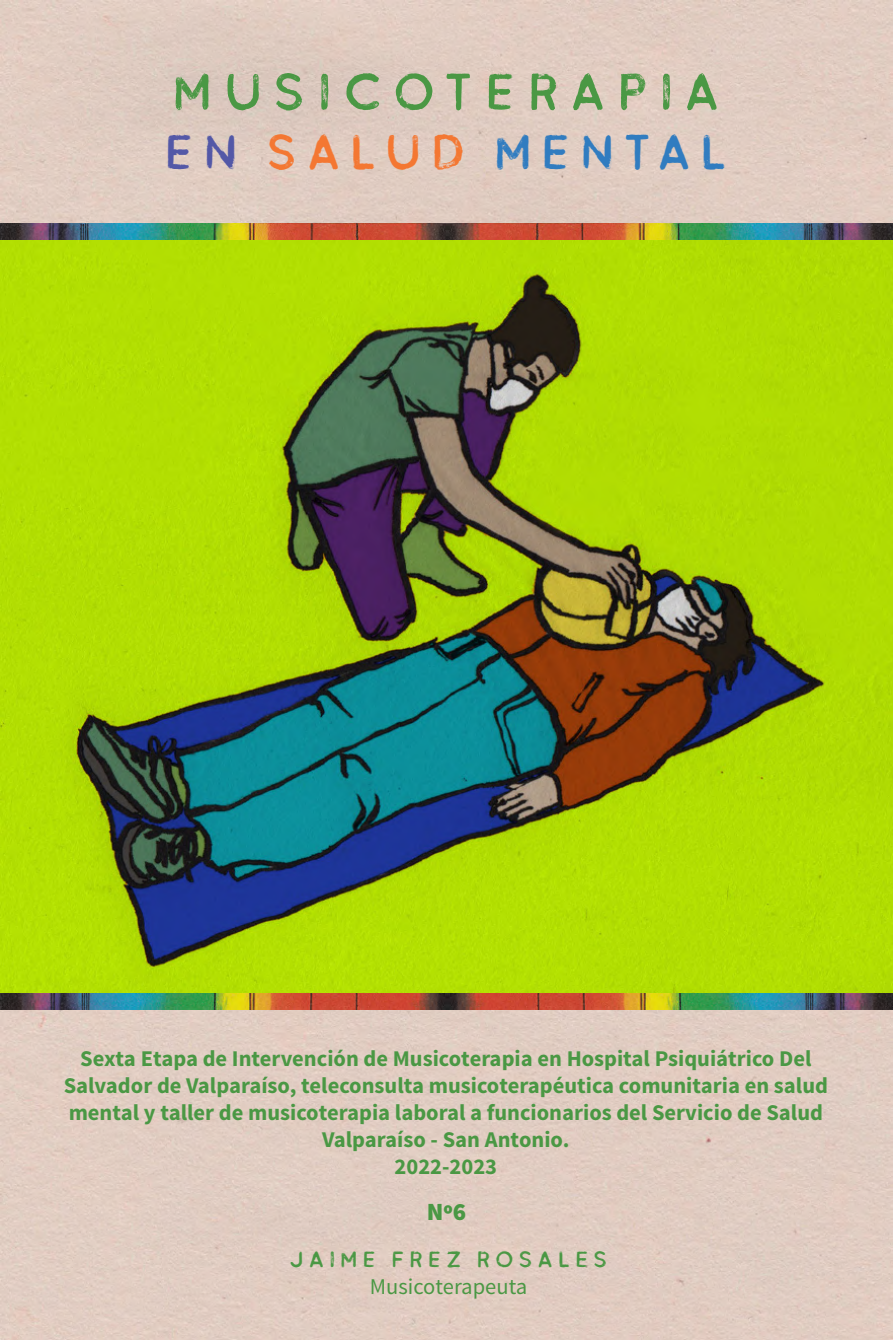
<style>
.page{position:relative;width:893px;height:1340px;background:#fff}
.page>*{position:absolute;margin:0;border:0;box-sizing:border-box;transform-origin:0 0}
.t1{font:51.75px "Buckwheat TC Sans Painted";letter-spacing:.2em;color:#4a9844}
.t2{font:49.5px "Buckwheat TC Sans Painted";letter-spacing:.16em;color:#307cc0}
.t3{font:900 24.75px "Source Sans Pro";color:#4a9844}
.t4{font:700 22.5px/27px "Source Sans Pro";color:#4a9844;text-align:center}
.t5{font:22.5px "Buckwheat TC Sans Painted";letter-spacing:.2em;color:#4a9844}
.t6{font:22.5px "Source Sans Pro";color:#4a9844}
.s1{color:#5358a7}
.s2{color:#f47732}
</style>
<div class="page">
<div style="left:0;top:0;width:893px;height:1339px;background:#e1ccc1"></div>
<img style="left:0;top:992px;width:893px;height:17px">
<img style="left:0;top:224px;width:446px;height:16px">
<img style="left:446px;top:224px;width:447px;height:16px">
<img style="left:0;top:240px;width:893px;height:752px">
<h1 class="t1" style="left:171px;top:59px;width:550px">MUSICOTERAPIA</h1>
<h2 class="t2" style="left:164px;top:120px;width:565px"><span class="s1">EN</span> <span class="s2">SALUD</span> MENTAL</h2>
<p class="t4" style="left:64px;top:1046px;width:766px">Sexta Etapa de Intervención de Musicoterapia en Hospital Psiquiátrico Del Salvador de Valparaíso, teleconsulta musicoterapéutica comunitaria en salud mental y taller de musicoterapia laboral a funcionarios del Servicio de Salud Valparaíso - San Antonio.<br>2022-2023</p>
<p class="t3" style="left:427px;top:1195px;width:41px">Nº6</p>
<p class="t5" style="left:289px;top:1244px;width:320px">JAIME FREZ ROSALES</p>
<p class="t6" style="left:370px;top:1272px;width:159px">Musicoterapeuta</p>
</div>
